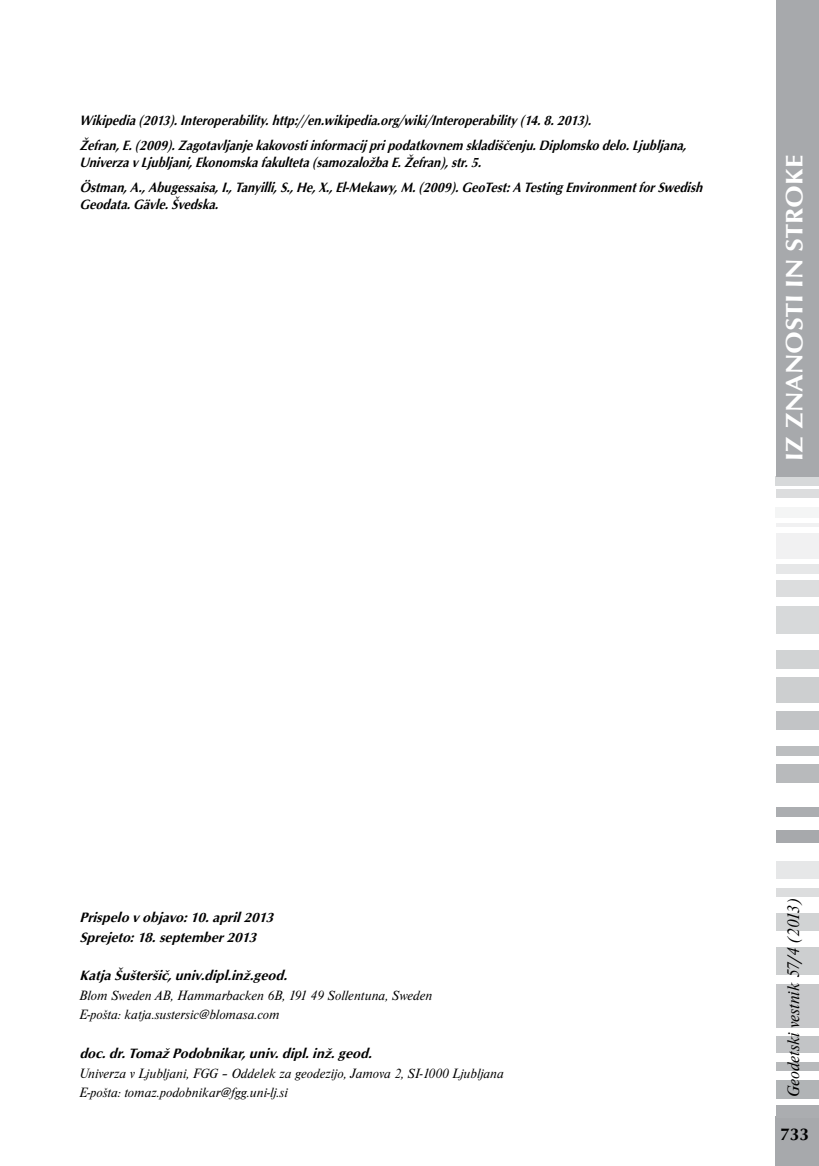
<style>
.page{position:relative;width:819px;height:1166px;background:#fff}
.page>*{position:absolute;margin:0;border:0;box-sizing:border-box;transform-origin:0 0}
.t1{font:500 24.5px "Optus TEE";color:#fff;scale:1.1 1}
.t2{font:italic 17.5px "Nimbus Rom DEE";letter-spacing:-.015em;color:#000}
.t3{font:500 17.5px "Optus TEE";color:#000}
.t4{font:italic 500 14px/24.8px "Optus TEE";letter-spacing:-.06em;color:#000;scale:.9 1}
.t5{font:italic 14px/19.4px "Nimbus Rom DEE";color:#000}
.t6{font:italic 500 14px/24.8px "Optus TEE";color:#000;scale:.9 1}
.t7{font:italic 500 14px/19.4px "Optus TEE";letter-spacing:-.06em;color:#000}
</style>
<div class="page">
<div style="left:775px;top:1116px;width:44px;height:50px;background:#a7a9ac"></div>
<div style="left:775px;top:580px;width:44px;height:16px;background:#dcddde"></div>
<div style="left:775px;top:606px;width:44px;height:28px;background:#d7d9da"></div>
<div style="left:775px;top:650px;width:44px;height:18px;background:#d1d3d4"></div>
<div style="left:775px;top:677px;width:44px;height:26px;background:#cdcfd0"></div>
<div style="left:775px;top:712px;width:44px;height:18px;background:#c2c4c6"></div>
<div style="left:775px;top:746px;width:44px;height:9px;background:#bcbec0"></div>
<div style="left:775px;top:764px;width:44px;height:19px;background:#b8babc"></div>
<div style="left:775px;top:807px;width:44px;height:10px;background:#abadb0"></div>
<div style="left:775px;top:830px;width:44px;height:12px;background:#a7a9ac"></div>
<div style="left:775px;top:861px;width:44px;height:18px;background:#e6e7e8"></div>
<div style="left:775px;top:888px;width:44px;height:8px;background:#dcddde"></div>
<div style="left:775px;top:913px;width:44px;height:18px;background:#d1d3d4"></div>
<div style="left:775px;top:947px;width:44px;height:28px;background:#cdcfd0"></div>
<div style="left:775px;top:984px;width:44px;height:44px;background:#c7c8ca"></div>
<div style="left:775px;top:1037px;width:44px;height:16px;background:#c2c4c6"></div>
<div style="left:775px;top:1062px;width:44px;height:9px;background:#b8babc"></div>
<div style="left:775px;top:1080px;width:44px;height:18px;background:#b1b4b6"></div>
<div style="left:775px;top:1105px;width:44px;height:12px;background:#abadb0"></div>
<div style="left:775px;top:476px;width:44px;height:9px;background:#d7d9da"></div>
<div style="left:775px;top:489px;width:44px;height:9px;background:#dcddde"></div>
<div style="left:775px;top:507px;width:44px;height:11px;background:#f4f5f5"></div>
<div style="left:775px;top:533px;width:44px;height:26px;background:#f1f1f2"></div>
<div style="left:775px;top:564px;width:44px;height:9px;background:#e6e7e8"></div>
<hr style="left:775px;top:523px;width:44px;height:4px;background:#f1f1f2">
<div style="left:775px;top:0;width:44px;height:477px;background:#a7a9ac"></div>
<p class="t4" style="left:79px;top:108px;width:680px">Wikipedia(2013).Interoperability.http://en.wikipedia.org/wiki/Interoperability(14.8.2013).<br>Žefran,E.(2009).Zagotavljanjekakovostiinformacij pripodatkovnem skladiščenju.Diplomskodelo.Ljubljana,</p>
<p class="t6" style="left:79px;top:150px;width:698px">UniverzavLjubljani,Ekonomskafakulteta(samozaložbaE.Žefran),str.5.<br>Östman,A.,Abugessaisa,I.,Tanyilli,S.,He,X.,El-Mekawy,M.(2009).GeoTest:A TestingEnvironmentforSwedish</p>
<p class="t4" style="left:79px;top:192px;width:160px">Geodata.Gävle.Švedska.</p>
<h1 class="t1" style="left:779px;top:461px;width:280px;rotate:-90deg">IZ ZNANOSTI IN STROKE</h1>
<p class="t7" style="left:79px;top:907px;width:200px">Prispelovobjavo:10.april2013<br>Sprejeto:18.september2013</p>
<p class="t7" style="left:79px;top:966px;width:214px">KatjaŠušteršič,univ.dipl.inž.geod.</p>
<p class="t5" style="left:79px;top:986px;width:354px">Blom Sweden AB, Hammarbacken 6B, 191 49 Sollentuna, Sweden<br>E-pošta: katja.sustersic@blomasa.com</p>
<p class="t7" style="left:79px;top:1043px;width:298px">doc.dr.TomažPodobnikar,univ.dipl.inž.geod.</p>
<p class="t5" style="left:79px;top:1063px;width:426px">Univerza v Ljubljani, FGG – Oddelek za geodezijo, Jamova 2, SI-1000 Ljubljana<br>E-pošta: tomaz.podobnikar@fgg.uni-lj.si</p>
<p class="t2" style="left:784px;top:1097px;width:200px;rotate:-90deg">Geodetski vestnik 57/4 (2013)</p>
<p class="t3" style="left:780px;top:1123px;width:31px">733</p>
</div>
